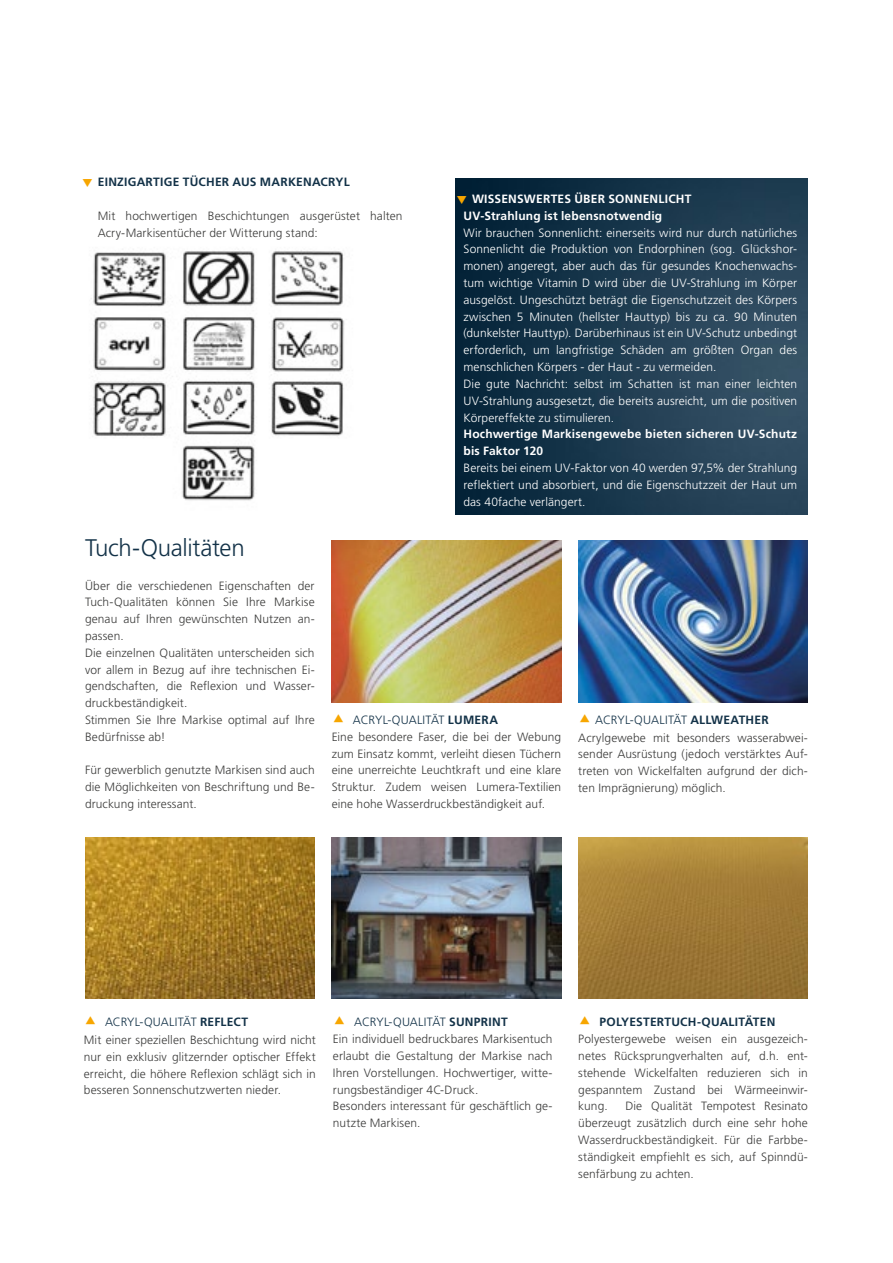
<style>
.page{position:relative;width:893px;height:1263px;background:#fff}
.page>*{position:absolute;margin:0;border:0;box-sizing:border-box;transform-origin:0 0}
.t1{font:300 24px "Frutiger LT Std";letter-spacing:-.015em;color:#133248}
.t2{font:300 12px/16.8px "Frutiger LT Std";letter-spacing:.005em;color:#3c3c3b}
.t3{font:300 12px/16.8px "Frutiger LT Std";letter-spacing:.005em;color:#fff}
.t4{font:700 12px/16.8px "Frutiger LT Std";letter-spacing:.015em;color:#fff}
.t5{font:700 12px "Frutiger LT Std";letter-spacing:.02em;color:#133248}
.s1{color:#133248}
.s2{font-weight:700;color:#133248}
</style>
<div class="page">
<img style="left:91px;top:250px;width:254px;height:251px">
<img style="left:332px;top:837px;width:229px;height:162px">
<img style="left:332px;top:541px;width:229px;height:161px">
<img style="left:85px;top:837px;width:230px;height:162px">
<img style="left:578px;top:837px;width:230px;height:162px">
<img style="left:578px;top:541px;width:230px;height:161px">
<img style="left:455px;top:179px;width:353px;height:336px">
<svg style="left:457px;top:196px;width:9px;height:8px"></svg>
<p class="t5" style="left:98px;top:175px;width:254px">EINZIGARTIGE TÜCHER AUS MARKENACRYL</p>
<p class="t2" style="left:98px;top:207px;width:306px">Mit hochwertigen Beschichtungen ausgerüstet halten<br>Acry-Markisentücher der Witterung stand:</p>
<p class="t4" style="left:463px;top:191px;width:230px;text-indent:9px">WISSENSWERTES ÜBER SONNENLICHT<br>UV-Strahlung ist lebensnotwendig</p>
<p class="t3" style="left:463px;top:224px;width:335px">Wir brauchen Sonnenlicht: einerseits wird nur durch natürliches Sonnenlicht die Produktion von Endorphinen (sog. Glückshor&shy;monen) angeregt, aber auch das für gesundes Knochenwachs&shy;tum wichtige Vitamin D wird über die UV-Strahlung im Körper ausgelöst. Ungeschützt beträgt die Eigenschutzzeit des Körpers zwischen 5 Minuten (hellster Hauttyp) bis zu ca. 90 Minuten (dunkelster Hauttyp). Darüberhinaus ist ein UV-Schutz unbedingt erforderlich, um langfristige Schäden am größten Organ des menschlichen Körpers - der Haut - zu vermeiden.<br>Die gute Nachricht: selbst im Schatten ist man einer leichten UV-Strahlung ausgesetzt, die bereits ausreicht, um die positiven Körpereffekte zu stimulieren.</p>
<p class="t4" style="left:463px;top:426px;width:335px">Hochwertige Markisengewebe bieten sicheren UV-Schutz bis Faktor 120</p>
<p class="t3" style="left:463px;top:459px;width:335px;text-align:justify">Bereits bei einem UV-Faktor von 40 werden 97,5% der Strahlung reflektiert und absorbiert, und die Eigenschutzzeit der Haut um das 40fache verlängert.</p>
<h1 class="t1" style="left:85px;top:534px;width:161px">Tuch-Qualitäten</h1>
<p class="t2" style="left:85px;top:577px;width:231px">Über die verschiedenen Eigenschaften der Tuch-Qualitäten können Sie Ihre Markise genau auf Ihren gewünschten Nutzen an&shy;passen.<br>Die einzelnen Qualitäten unterscheiden sich vor allem in Bezug auf ihre technischen Ei&shy;gendschaften, die Reflexion und Wasser&shy;druckbeständigkeit.<br>Stimmen Sie Ihre Markise optimal auf Ihre Bedürfnisse ab!</p>
<p class="t2" style="left:85px;top:762px;width:231px;text-align:justify">Für gewerblich genutzte Markisen sind auch die Möglichkeiten von Beschriftung und Be&shy;druckung interessant.</p>
<p class="t2" style="left:332px;top:711px;width:231px;text-indent:21px"><span class="s1">ACRYL-QUALITÄT</span> <span class="s2">LUMERA<br></span>Eine besondere Faser, die bei der Webung zum Einsatz kommt, verleiht diesen Tüchern eine unerreichte Leuchtkraft und eine klare Struktur. Zudem weisen Lumera-Textilien eine hohe Wasserdruckbeständigkeit auf.</p>
<p class="t2" style="left:578px;top:711px;width:231px;text-indent:17px"><span class="s1">ACRYL-QUALITÄT</span> <span class="s2">ALLWEATHER </span>Acrylgewebe mit besonders wasserabwei&shy;sender Ausrüstung (jedoch verstärktes Auf&shy;treten von Wickelfalten aufgrund der dich&shy;ten Imprägnierung) möglich.</p>
<p class="t2" style="left:84px;top:1014px;width:234px;text-indent:21px"><span class="s1">ACRYL-QUALITÄT</span> <span class="s2">REFLECT<br></span>Mit einer speziellen Beschichtung wird nicht nur ein exklusiv glitzernder optischer Effekt erreicht, die höhere Reflexion schlägt sich in besseren Sonnenschutzwerten nieder.</p>
<p class="t2" style="left:333px;top:1014px;width:221px;text-indent:21px"><span class="s1">ACRYL-QUALITÄT</span> <span class="s2">SUNPRINT<br></span>Ein individuell bedruckbares Markisentuch erlaubt die Gestaltung der Markise nach Ihren Vorstellungen. Hochwertiger, witte&shy;rungsbeständiger 4C-Druck.<br>Besonders interessant für geschäftlich ge&shy;nutzte Markisen.</p>
<p class="t5" style="left:600px;top:1015px;width:177px">POLYESTERTUCH-QUALITÄTEN</p>
<p class="t2" style="left:578px;top:1031px;width:231px;text-align:justify">Polyestergewebe weisen ein ausgezeich&shy;netes Rücksprungverhalten auf, d.h. ent&shy;stehende Wickelfalten reduzieren sich in gespanntem Zustand bei Wärmeeinwir&shy;kung.</p>
<p class="t2" style="left:578px;top:1098px;width:231px;text-align:justify;text-indent:47px">Die Qualität Tempotest Resinato überzeugt zusätzlich durch eine sehr hohe Wasserdruckbeständigkeit. Für die Farbbe&shy;ständigkeit empfiehlt es sich, auf Spinndü&shy;senfärbung zu achten.</p>
</div>
